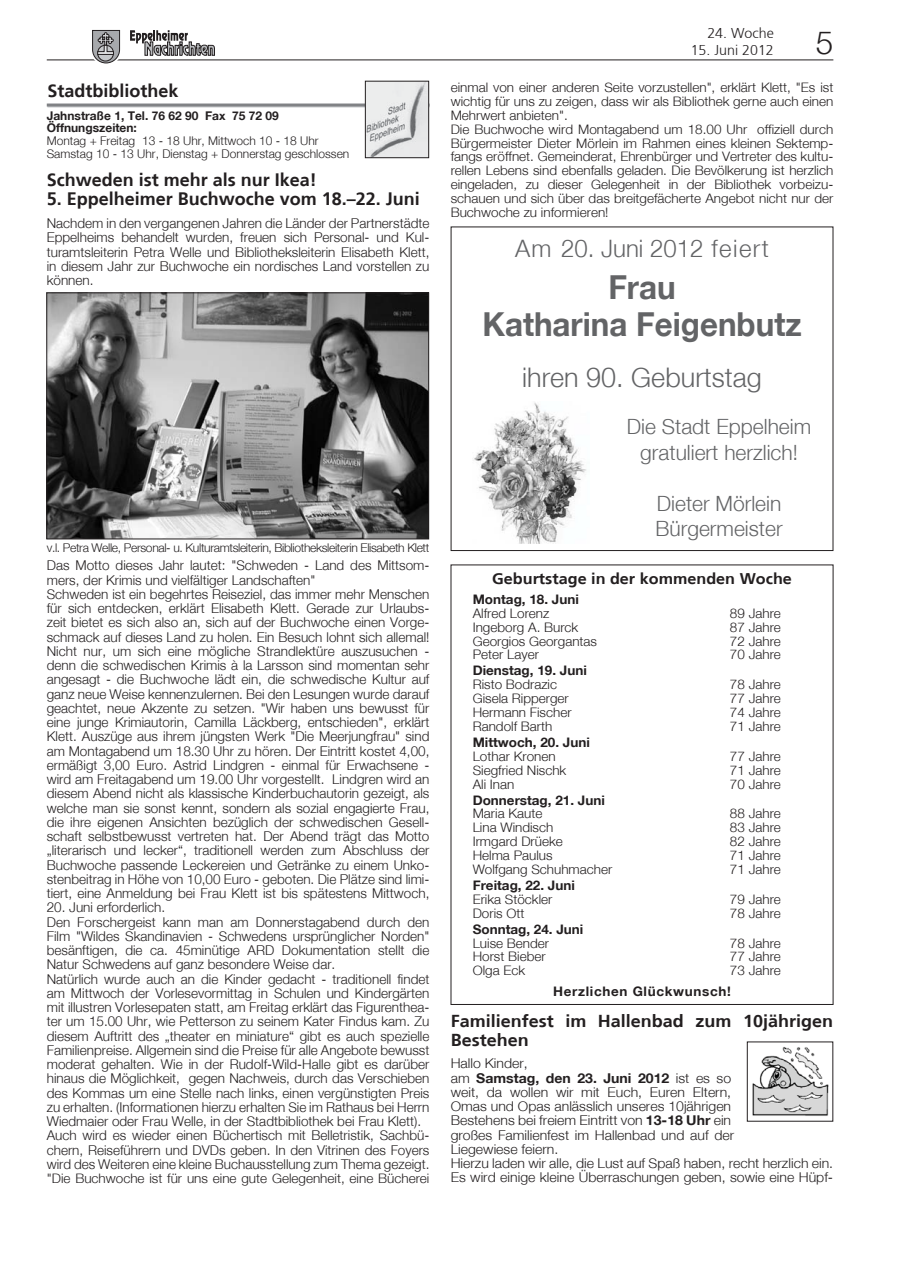
<style>
.page{position:relative;width:918px;height:1263px;background:#fff}
.page>*{position:absolute;margin:0;border:0;box-sizing:border-box;transform-origin:0 0}
.t1{font:700 33px/37.5px "Helvetica Neue";color:#636466;text-align:center;scale:.95 1}
.t2{font:300 31.5px "Helvetica Neue";color:#231f20}
.t3{font:300 27px "Helvetica Neue";color:#636466}
.t4{font:300 24px "Helvetica Neue";color:#636466}
.t5{font:300 21px/25.5px "Helvetica Neue";color:#636466;text-align:center}
.t6{font:700 18px "Frutiger";color:#231f20}
.t7{font:700 17.25px/18.8px "Frutiger";color:#231f20;scale:1.04 1}
.t8{font:700 15.45px "Frutiger";color:#231f20;scale:1.05 1}
.t9{font:300 14.25px "Frutiger";color:#231f20}
.t10{font:300 13.5px/14.2px "Helvetica Neue";color:#231f20}
.t11{font:300 13.5px/14.2px "Helvetica Neue";color:#231f20;scale:1.04 1}
.t12{font:300 13.2px "Helvetica Neue";color:#231f20}
.t13{font:700 13.2px "Helvetica Neue";color:#231f20}
.t14{font:700 13.2px "Helvetica Neue";letter-spacing:.05em;color:#231f20}
.t15{font:300 13.05px/13.8px "Helvetica Neue";color:#231f20}
.t16{font:300 12px/12.8px "Helvetica Neue";letter-spacing:-.015em;color:#231f20}
.t17{font:700 12px/12.8px "Helvetica Neue";color:#231f20}
.s1{font-weight:700}
</style>
<div class="page">
<hr style="left:47px;top:60px;width:786px;height:1px;background:#231f20">
<svg style="left:88px;top:29px;width:36px;height:35px"></svg>
<svg style="left:130px;top:30px;width:85px;height:25px"></svg>
<div style="left:193px;top:24px;width:56px;height:19px;background:#fff"></div>
<img style="left:474px;top:402px;width:113px;height:142px">
<img style="left:752px;top:1046px;width:77px;height:70px">
<hr style="left:47px;top:104px;width:382px;height:4px;background:#e3e4e5">
<hr style="left:47px;top:104px;width:382px;height:3px;background:#808285">
<img style="left:367px;top:83px;width:60px;height:73px">
<div style="left:365px;top:81px;width:64px;height:77px;border:1px solid #231f20"></div>
<img style="left:48px;top:294px;width:379px;height:243px">
<div style="left:46px;top:292px;width:383px;height:247px;border:1px solid #231f20"></div>
<h3 class="t6" style="left:47px;top:82px;width:133px">Stadtbibliothek</h3>
<p class="t17" style="left:47px;top:109px;width:234px">Jahnstraße 1, Tel. 76 62 90 Fax 75 72 09<br>Öffnungszeiten:</p>
<p class="t16" style="left:47px;top:135px;width:304px">Montag + Freitag 13 - 18 Uhr, Mittwoch 10 - 18 Uhr<br>Samstag 10 - 13 Uhr, Dienstag + Donnerstag geschlossen</p>
<h3 class="t6" style="left:47px;top:170px;width:272px">Schweden ist mehr als nur Ikea!</h3>
<h3 class="t6" style="left:47px;top:190px;width:375px">5. Eppelheimer Buchwoche vom 18.–22. Juni</h3>
<p class="t10" style="left:47px;top:217px;width:384px;text-align:justify">Nachdem in den vergangenen Jahren die Länder der Partnerstädte Eppelheims behandelt wurden, freuen sich Personal- und Kul&shy;turamtsleiterin Petra Welle und Bibliotheksleiterin Elisabeth Klett, in diesem Jahr zur Buchwoche ein nordisches Land vorstellen zu können.</p>
<p class="t16" style="left:47px;top:541px;width:384px">v.l. Petra Welle, Personal- u. Kulturamtsleiterin, Bibliotheksleiterin Elisabeth Klett</p>
<p class="t10" style="left:47px;top:559px;width:384px">Das Motto dieses Jahr lautet: "Schweden - Land des Mittsom&shy;mers, der Krimis und vielfältiger Landschaften"<br>Schweden ist ein begehrtes Reiseziel, das immer mehr Menschen für sich entdecken, erklärt Elisabeth Klett. Gerade zur Urlaubs&shy;zeit bietet es sich also an, sich auf der Buchwoche einen Vorge&shy;schmack auf dieses Land zu holen. Ein Besuch lohnt sich allemal!<br>Nicht nur, um sich eine mögliche Strandlektüre auszusuchen - denn die schwedischen Krimis à la Larsson sind momentan sehr angesagt - die Buchwoche lädt ein, die schwedische Kultur auf ganz neue Weise kennenzulernen. Bei den Lesungen wurde darauf geachtet, neue Akzente zu setzen. "Wir haben uns bewusst für eine junge Krimiautorin, Camilla Läckberg, entschieden", erklärt Klett. Auszüge aus ihrem jüngsten Werk "Die Meerjungfrau" sind am Montagabend um 18.30 Uhr zu hören. Der Eintritt kostet 4,00, ermäßigt 3,00 Euro. Astrid Lindgren - einmal für Erwachsene - wird am Freitagabend um 19.00 Uhr vorgestellt. Lindgren wird an diesem Abend nicht als klassische Kinderbuchautorin gezeigt, als welche man sie sonst kennt, sondern als sozial engagierte Frau, die ihre eigenen Ansichten bezüglich der schwedischen Gesell&shy;schaft selbstbewusst vertreten hat. Der Abend trägt das Motto „literarisch und lecker“, traditionell werden zum Abschluss der Buchwoche passende Leckereien und Getränke zu einem Unko&shy;stenbeitrag in Höhe von 10,00 Euro - geboten. Die Plätze sind limi&shy;tiert, eine Anmeldung bei Frau Klett ist bis spätestens Mittwoch,</p>
<p class="t10" style="left:47px;top:901px;width:384px">20. Juni erforderlich.<br>Den Forschergeist kann man am Donnerstagabend durch den Film "Wildes Skandinavien - Schwedens ursprünglicher Norden" besänftigen, die ca. 45minütige ARD Dokumentation stellt die Natur Schwedens auf ganz besondere Weise dar.<br>Natürlich wurde auch an die Kinder gedacht - traditionell findet am Mittwoch der Vorlesevormittag in Schulen und Kindergärten mit illustren Vorlesepaten statt, am Freitag erklärt das Figurenthea&shy;ter um 15.00 Uhr, wie Petterson zu seinem Kater Findus kam. Zu diesem Auftritt des „theater en miniature“ gibt es auch spezielle Familienpreise. Allgemein sind die Preise für alle Angebote bewusst moderat gehalten. Wie in der Rudolf-Wild-Halle gibt es darüber hinaus die Möglichkeit, gegen Nachweis, durch das Verschieben des Kommas um eine Stelle nach links, einen vergünstigten Preis zu erhalten. (Informationen hierzu erhalten Sie im Rathaus bei Herrn Wiedmaier oder Frau Welle, in der Stadtbibliothek bei Frau Klett).<br>Auch wird es wieder einen Büchertisch mit Belletristik, Sachbü&shy;chern, Reiseführern und DVDs geben. In den Vitrinen des Foyers wird des Weiteren eine kleine Buchausstellung zum Thema gezeigt.</p>
<p class="t15" style="left:47px;top:1171px;width:384px">"Die Buchwoche ist für uns eine gute Gelegenheit, eine Bücherei</p>
<p class="t9" style="left:707px;top:26px;width:68px">24. Woche</p>
<p class="t9" style="left:691px;top:43px;width:85px">15. Juni 2012</p>
<h2 class="t2" style="left:816px;top:26px;width:19px">5</h2>
<p class="t15" style="left:451px;top:81px;width:384px">einmal von einer anderen Seite vorzustellen", erklärt Klett, "Es ist wichtig für uns zu zeigen, dass wir als Bibliothek gerne auch einen Mehrwert anbieten".<br>Die Buchwoche wird Montagabend um 18.00 Uhr offiziell durch Bürgermeister Dieter Mörlein im Rahmen eines kleinen Sektemp&shy;fangs eröffnet. Gemeinderat, Ehrenbürger und Vertreter des kultu&shy;rellen Lebens sind ebenfalls geladen. Die Bevölkerung ist herzlich eingeladen, zu dieser Gelegenheit in der Bibliothek vorbeizu&shy;schauen und sich über das breitgefächerte Angebot nicht nur der Buchwoche zu informieren!</p>
<h3 class="t4" style="left:515px;top:236px;width:255px">Am 20. Juni 2012 feiert</h3>
<h1 class="t1" style="left:482px;top:269px;width:338px">Frau<br>Katharina Feigenbutz</h1>
<h3 class="t3" style="left:522px;top:364px;width:241px">ihren 90. Geburtstag</h3>
<h3 class="t5" style="left:627px;top:414px;width:186px">Die Stadt Eppelheim gratuliert herzlich!</h3>
<h3 class="t5" style="left:655px;top:491px;width:129px;text-align:left">Dieter Mörlein<br>Bürgermeister</h3>
<p class="t8" style="left:492px;top:570px;width:287px">Geburtstage in der kommenden Woche</p>
<p class="t13" style="left:473px;top:592px;width:108px">Montag, 18. Juni</p>
<p class="t12" style="left:473px;top:606px;width:78px">Alfred Lorenz</p>
<p class="t12" style="left:730px;top:606px;width:52px">89 Jahre</p>
<p class="t12" style="left:473px;top:620px;width:107px">Ingeborg A. Burck</p>
<p class="t12" style="left:730px;top:620px;width:52px">87 Jahre</p>
<p class="t12" style="left:473px;top:634px;width:126px">Georgios Georgantas</p>
<p class="t12" style="left:730px;top:634px;width:52px">72 Jahre</p>
<p class="t12" style="left:473px;top:648px;width:68px">Peter Layer</p>
<p class="t12" style="left:730px;top:648px;width:52px">70 Jahre</p>
<p class="t13" style="left:473px;top:664px;width:116px">Dienstag, 19. Juni</p>
<p class="t12" style="left:473px;top:678px;width:86px">Risto Bodrazic</p>
<p class="t12" style="left:730px;top:678px;width:52px">78 Jahre</p>
<p class="t12" style="left:473px;top:692px;width:98px">Gisela Ripperger</p>
<p class="t12" style="left:730px;top:692px;width:52px">77 Jahre</p>
<p class="t12" style="left:473px;top:705px;width:100px">Hermann Fischer</p>
<p class="t12" style="left:730px;top:705px;width:52px">74 Jahre</p>
<p class="t12" style="left:473px;top:719px;width:81px">Randolf Barth</p>
<p class="t12" style="left:730px;top:719px;width:52px">71 Jahre</p>
<p class="t13" style="left:473px;top:735px;width:119px">Mittwoch, 20. Juni</p>
<p class="t12" style="left:473px;top:749px;width:84px">Lothar Kronen</p>
<p class="t12" style="left:730px;top:749px;width:52px">77 Jahre</p>
<p class="t12" style="left:473px;top:763px;width:95px">Siegfried Nischk</p>
<p class="t12" style="left:730px;top:763px;width:52px">71 Jahre</p>
<p class="t12" style="left:473px;top:777px;width:43px">Ali Inan</p>
<p class="t12" style="left:730px;top:777px;width:52px">70 Jahre</p>
<p class="t13" style="left:473px;top:793px;width:134px">Donnerstag, 21. Juni</p>
<p class="t12" style="left:473px;top:807px;width:71px">Maria Kaute</p>
<p class="t12" style="left:730px;top:807px;width:52px">88 Jahre</p>
<p class="t12" style="left:473px;top:821px;width:82px">Lina Windisch</p>
<p class="t12" style="left:730px;top:821px;width:52px">83 Jahre</p>
<p class="t12" style="left:473px;top:835px;width:92px">Irmgard Drüeke</p>
<p class="t12" style="left:730px;top:835px;width:52px">82 Jahre</p>
<p class="t12" style="left:473px;top:848px;width:81px">Helma Paulus</p>
<p class="t12" style="left:730px;top:848px;width:52px">71 Jahre</p>
<p class="t12" style="left:473px;top:862px;width:141px">Wolfgang Schuhmacher</p>
<p class="t12" style="left:730px;top:862px;width:52px">71 Jahre</p>
<p class="t13" style="left:473px;top:878px;width:104px">Freitag, 22. Juni</p>
<p class="t12" style="left:473px;top:892px;width:81px">Erika Stöckler</p>
<p class="t12" style="left:730px;top:892px;width:52px">79 Jahre</p>
<p class="t12" style="left:473px;top:906px;width:53px">Doris Ott</p>
<p class="t12" style="left:730px;top:906px;width:52px">78 Jahre</p>
<p class="t13" style="left:473px;top:922px;width:112px">Sonntag, 24. Juni</p>
<p class="t12" style="left:473px;top:936px;width:78px">Luise Bender</p>
<p class="t12" style="left:730px;top:936px;width:52px">78 Jahre</p>
<p class="t12" style="left:473px;top:950px;width:74px">Horst Bieber</p>
<p class="t12" style="left:730px;top:950px;width:52px">77 Jahre</p>
<p class="t12" style="left:473px;top:964px;width:54px">Olga Eck</p>
<p class="t12" style="left:730px;top:964px;width:52px">73 Jahre</p>
<p class="t14" style="left:553px;top:984px;width:179px">Herzlichen Glückwunsch!</p>
<p class="t7" style="left:451px;top:1012px;width:369px">Familienfest im Hallenbad zum 10jährigen<br>Bestehen</p>
<p class="t11" style="left:451px;top:1057px;width:369px">Hallo Kinder,<br>am <span class="s1">Samstag, den 23. Juni 2012</span> ist es so<br>weit, da wollen wir mit Euch, Euren Eltern,<br>Omas und Opas anlässlich unseres 10jährigen<br>Bestehens bei freiem Eintritt von <span class="s1">13-18 Uhr</span> ein<br>großes Familienfest im Hallenbad und auf der<br>Liegewiese feiern.<br>Hierzu laden wir alle, die Lust auf Spaß haben, recht herzlich ein.<br>Es wird einige kleine Überraschungen geben, sowie eine Hüpf-</p>
</div>
